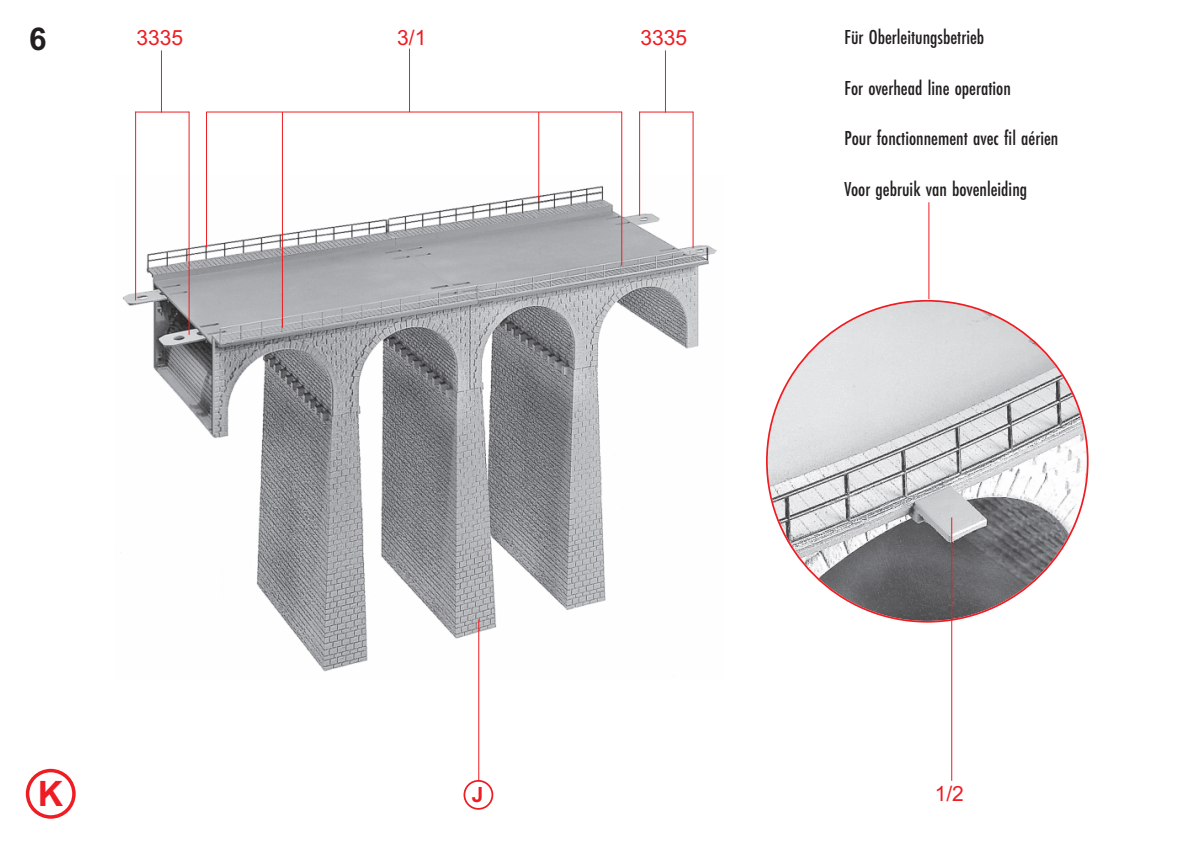
<style>
.page{position:relative;width:1191px;height:844px;background:#fff}
.page>*{position:absolute;margin:0;border:0;box-sizing:border-box;transform-origin:0 0}
.t1{font:700 35px "Arial";color:#ee1d23}
.t2{font:700 31.5px "Arial";color:#231f20}
.t3{font:21px "Futura EF Medium Con";color:#231f20}
.t4{font:21px "Arial";color:#ee1d23}
.t5{font:700 21px "Arial";color:#ee1d23}
</style>
<div class="page">
<img style="left:122px;top:174px;width:595px;height:504px">
<svg style="left:26px;top:768px;width:50px;height:50px"></svg>
<hr style="left:409px;top:49px;width:1px;height:63px;background:#ee1d23">
<hr style="left:206px;top:111px;width:416px;height:1px;background:#ee1d23">
<hr style="left:206px;top:112px;width:1px;height:135px;background:#ee1d23">
<hr style="left:282px;top:112px;width:1px;height:215px;background:#ee1d23">
<hr style="left:621px;top:112px;width:1px;height:153px;background:#ee1d23">
<hr style="left:538px;top:112px;width:1px;height:89px;background:#ee1d23">
<hr style="left:478px;top:619px;width:1px;height:162px;background:#ee1d23">
<svg style="left:463px;top:779px;width:30px;height:30px"></svg>
<hr style="left:135px;top:112px;width:1px;height:188px;background:#ee1d23">
<hr style="left:189px;top:112px;width:1px;height:223px;background:#ee1d23">
<hr style="left:135px;top:112px;width:54px;height:1px;background:#ee1d23">
<svg style="left:766px;top:300px;width:322px;height:322px"></svg>
<hr style="left:928px;top:202px;width:1px;height:97px;background:#ee1d23">
<hr style="left:951px;top:517px;width:1px;height:263px;background:#ee1d23">
<hr style="left:161px;top:50px;width:1px;height:62px;background:#ee1d23">
<hr style="left:639px;top:112px;width:1px;height:104px;background:#ee1d23">
<hr style="left:692px;top:112px;width:1px;height:136px;background:#ee1d23">
<hr style="left:639px;top:112px;width:54px;height:1px;background:#ee1d23">
<hr style="left:665px;top:50px;width:1px;height:62px;background:#ee1d23">
<h2 class="t2" style="left:29px;top:20px;width:19px">6</h2>
<p class="t4" style="left:136px;top:26px;width:48px">3335</p>
<p class="t3" style="left:844px;top:29px;width:141px">Für Oberleitungsbetrieb</p>
<p class="t3" style="left:844px;top:79px;width:168px">For overhead line operation</p>
<p class="t3" style="left:844px;top:130px;width:215px">Pour fonctionnement avec fil aérien</p>
<p class="t3" style="left:844px;top:180px;width:184px">Voor gebruik van bovenleiding</p>
<p class="t4" style="left:397px;top:25px;width:31px">3/1</p>
<p class="t4" style="left:640px;top:26px;width:48px">3335</p>
<h1 class="t1" style="left:38px;top:772px;width:27px">K</h1>
<p class="t5" style="left:472px;top:781px;width:13px">J</p>
<p class="t4" style="left:934px;top:781px;width:31px">1/2</p>
</div>
